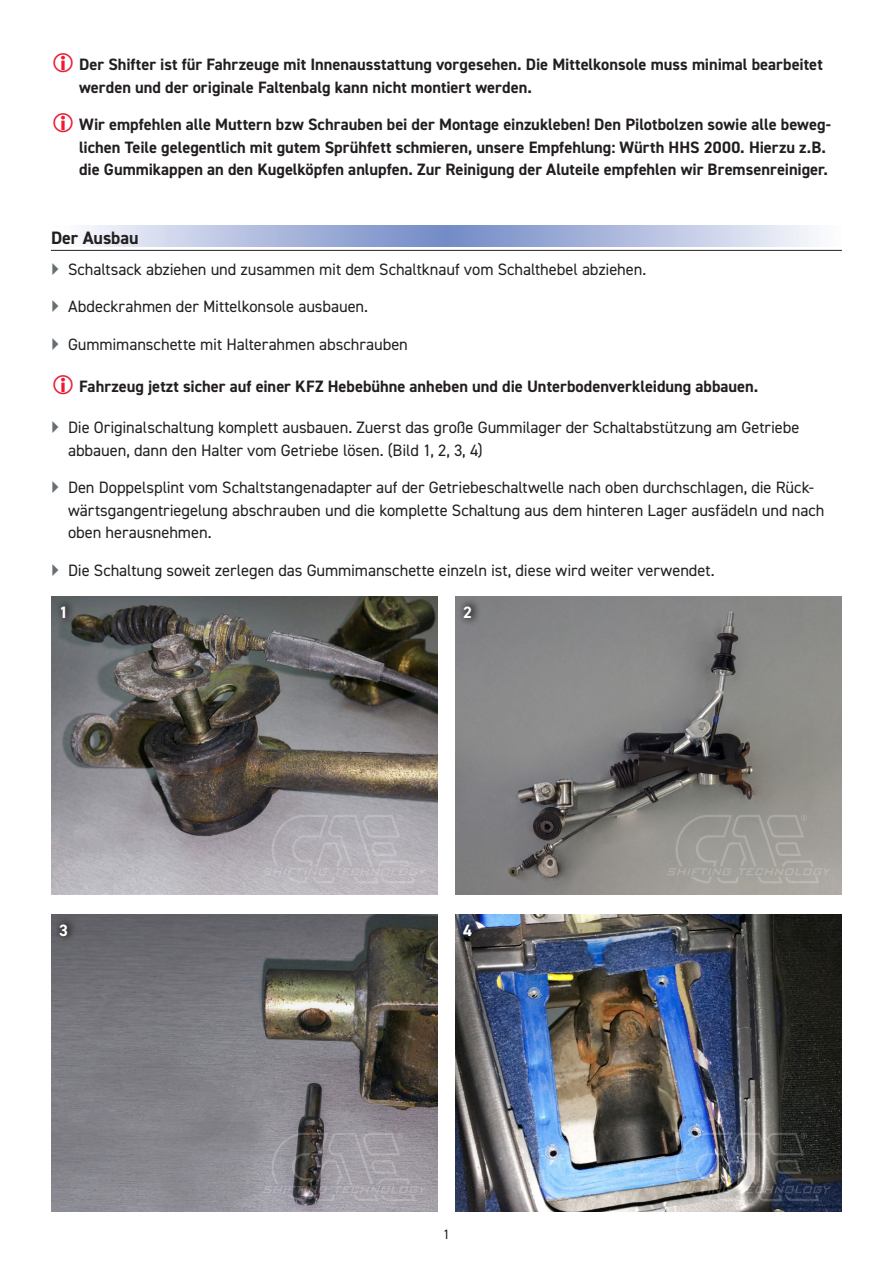
<style>
.page{position:relative;width:893px;height:1263px;background:#fff}
.page>*{position:absolute;margin:0;border:0;box-sizing:border-box;transform-origin:0 0}
.Inhaltsüberschrift{font:700 18px "DIN2014";letter-spacing:-.005em;color:#231f20}
.Fliesstext_normal_ohne_Abstand{font:16.5px/22.5px "DIN2014";letter-spacing:-.005em;color:#231f20}
.Fliesstext_normal_ohne_Abstand-2{font:700 16.5px/22.5px "DIN2014";color:#231f20}
.Fliesstext_normal_ohne_Abstand-3{font:700 16.5px "DIN2014";color:#fff}
.t1{font:13.5px "DIN2014";color:#231f20}
</style>
<div class="page">
<img style="left:51px;top:596px;width:387px;height:298px">
<img style="left:51px;top:914px;width:387px;height:298px">
<img style="left:455px;top:596px;width:387px;height:298px">
<img style="left:455px;top:914px;width:387px;height:298px">
<svg style="left:263px;top:815px;width:164px;height:68px;background:#b4b1b7"></svg>
<svg style="left:263px;top:1132px;width:164px;height:69px;background:#938f95"></svg>
<svg style="left:667px;top:815px;width:164px;height:68px;background:#a09e99"></svg>
<img style="left:667px;top:1132px;width:164px;height:69px">
<div style="left:54px;top:597px;width:22px;height:30px;background:#231f20;opacity:.68"></div>
<div style="left:53px;top:915px;width:25px;height:30px;background:#231f20;opacity:.68"></div>
<div style="left:457px;top:597px;width:25px;height:30px;background:#231f20;opacity:.68"></div>
<div style="left:456px;top:915px;width:26px;height:30px;background:#231f20;opacity:.68"></div>
<svg style="left:86px;top:225px;width:729px;height:21px;background:#b1bddf"></svg>
<hr style="left:51px;top:250px;width:791px;height:1px;background:#231f20">
<p class="Fliesstext_normal_ohne_Abstand-2" style="left:79px;top:53px;width:745px">Der Shifter ist für Fahrzeuge mit Innenausstattung vorgesehen. Die Mittelkonsole muss minimal bearbeitet werden und der originale Faltenbalg kann nicht montiert werden.</p>
<p class="Fliesstext_normal_ohne_Abstand-2" style="left:79px;top:113px;width:753px">Wir empfehlen alle Muttern bzw Schrauben bei der Montage einzukleben! Den Pilotbolzen sowie alle beweg&shy;lichen Teile gelegentlich mit gutem Sprühfett schmieren, unsere Empfehlung: Würth HHS 2000. Hierzu z.B. die Gummikappen an den Kugelköpfen anlupfen. Zur Reinigung der Aluteile empfehlen wir Bremsenreiniger.</p>
<p class="Inhaltsüberschrift" style="left:51px;top:226px;width:89px">Der Ausbau</p>
<p class="Fliesstext_normal_ohne_Abstand" style="left:68px;top:257px;width:580px">Schaltsack abziehen und zusammen mit dem Schaltknauf vom Schalthebel abziehen.</p>
<p class="Fliesstext_normal_ohne_Abstand" style="left:68px;top:295px;width:302px">Abdeckrahmen der Mittelkonsole ausbauen.</p>
<p class="Fliesstext_normal_ohne_Abstand" style="left:68px;top:332px;width:341px">Gummimanschette mit Halterahmen abschrauben</p>
<p class="Fliesstext_normal_ohne_Abstand-2" style="left:79px;top:375px;width:681px">Fahrzeug jetzt sicher auf einer KFZ Hebebühne anheben und die Unterbodenverkleidung abbauen.</p>
<p class="Fliesstext_normal_ohne_Abstand" style="left:68px;top:416px;width:733px">Die Originalschaltung komplett ausbauen. Zuerst das große Gummilager der Schaltabstützung am Getriebe abbauen, dann den Halter vom Getriebe lösen. (Bild 1, 2, 3, 4)</p>
<p class="Fliesstext_normal_ohne_Abstand" style="left:68px;top:476px;width:758px">Den Doppelsplint vom Schaltstangenadapter auf der Getriebeschaltwelle nach oben durchschlagen, die Rück&shy;wärtsgangentriegelung abschrauben und die komplette Schaltung aus dem hinteren Lager ausfädeln und nach oben herausnehmen.</p>
<p class="Fliesstext_normal_ohne_Abstand" style="left:68px;top:558px;width:648px">Die Schaltung soweit zerlegen das Gummimanschette einzeln ist, diese wird weiter verwendet.</p>
<p class="Fliesstext_normal_ohne_Abstand-3" style="left:59px;top:601px;width:10px">1</p>
<p class="Fliesstext_normal_ohne_Abstand-3" style="left:59px;top:919px;width:10px">3</p>
<p class="Fliesstext_normal_ohne_Abstand-3" style="left:463px;top:601px;width:10px">2</p>
<p class="Fliesstext_normal_ohne_Abstand-3" style="left:463px;top:919px;width:10px">4</p>
<p class="t1" style="left:443px;top:1226px;width:8px">1</p>
</div>
